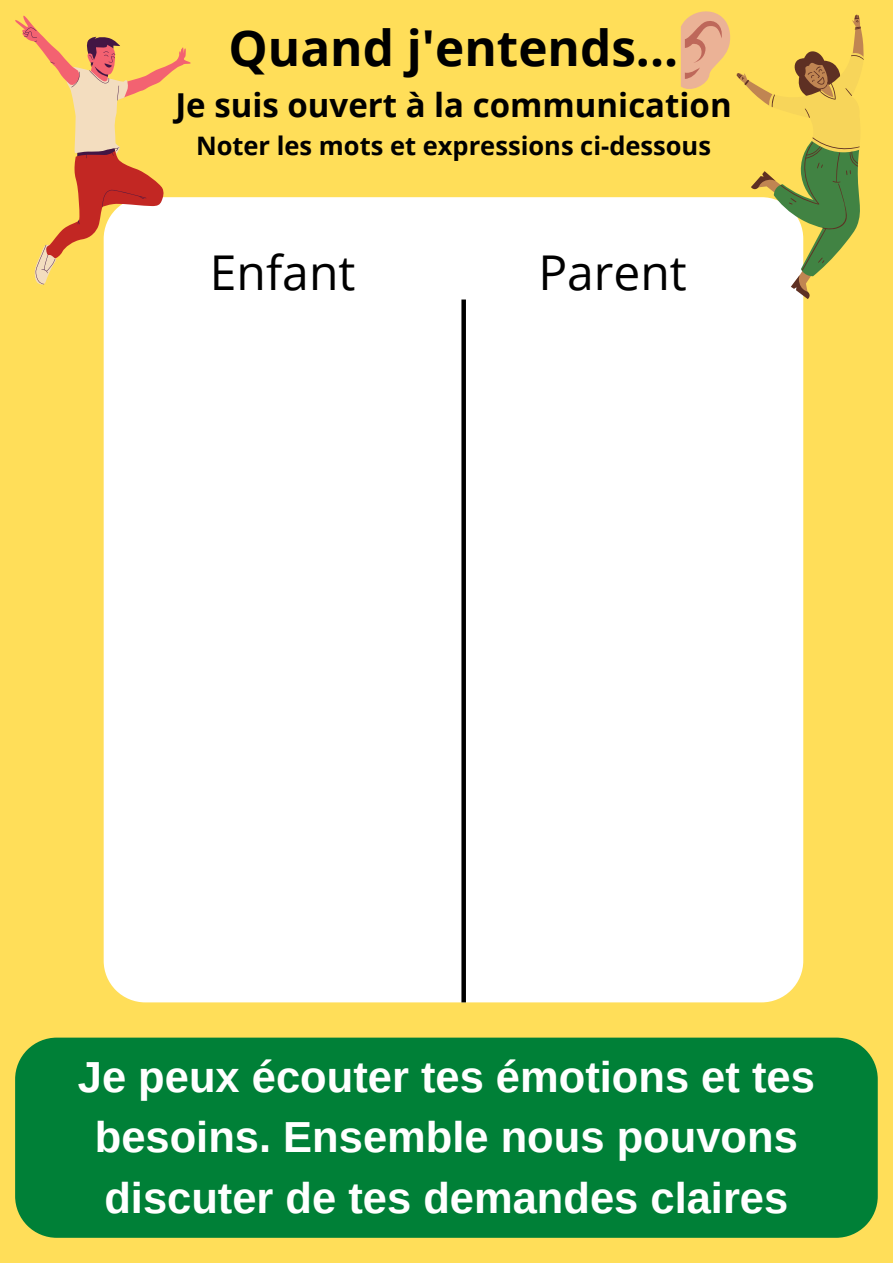
<style>
.page{position:relative;width:893px;height:1264px;background:#fff}
.page>*{position:absolute;margin:0;border:0;box-sizing:border-box;transform-origin:0 0}
.t1{font:700 49.5px "Open Sans";color:#000}
.t2{font:48px "Open Sans";color:#000}
.t3{font:700 43.5px/60.8px "Arimo";color:#fff;text-align:center}
.t4{font:700 33px "Open Sans";color:#000}
.t5{font:700 25.5px "Open Sans";color:#000}
</style>
<div class="page">
<div style="left:0;top:0;width:892px;height:1262px;background:#ffde59"></div>
<div style="left:104px;top:197px;width:699px;height:805px;background:#fff"></div>
<div style="left:461px;top:299px;width:5px;height:703px;background:#000"></div>
<div style="left:15px;top:1037px;width:862px;height:200px;background:#008037"></div>
<svg style="left:15px;top:15px;width:175px;height:270px"></svg>
<svg style="left:680px;top:11px;width:183px;height:288px"></svg>
<p class="t1" style="left:228px;top:13px;width:451px">Quand j'entends...</p>
<p class="t4" style="left:175px;top:81px;width:557px">Je suis ouvert à la communication</p>
<p class="t5" style="left:196px;top:128px;width:516px">Noter les mots et expressions ci-dessous</p>
<p class="t2" style="left:210px;top:238px;width:147px">Enfant</p>
<p class="t2" style="left:538px;top:238px;width:150px">Parent</p>
<p class="t3" style="left:78px;top:1046px;width:738px">Je peux écouter tes émotions et tes besoins. Ensemble nous pouvons discuter de tes demandes claires</p>
</div>
